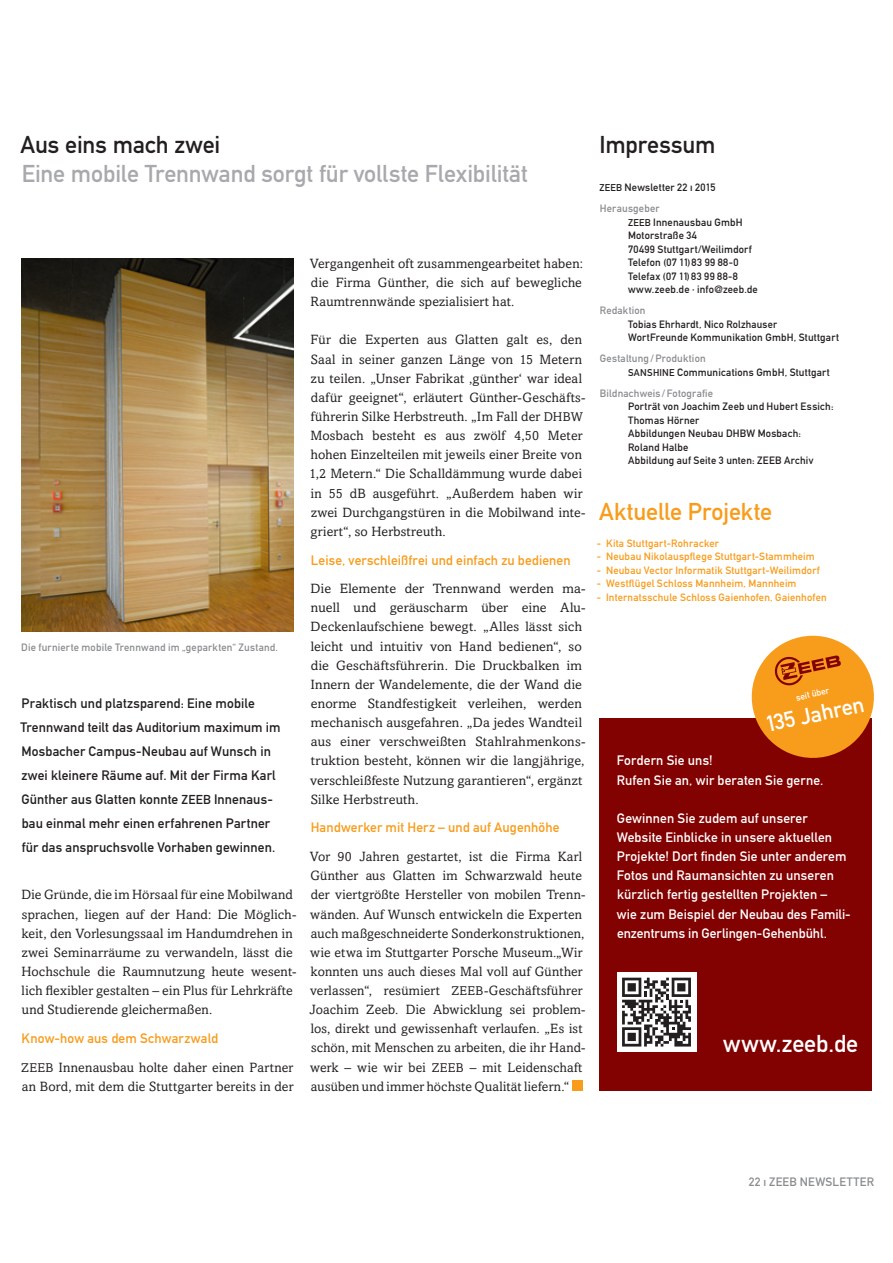
<style>
.page{position:relative;width:893px;height:1263px;background:#fff}
.page>*{position:absolute;margin:0;border:0;box-sizing:border-box;transform-origin:0 0}
.t1{font:24px "DINZEEB";letter-spacing:-.005em;color:#a8a9ad}
.t2{font:24px "DINZEEB";letter-spacing:-.005em;color:#231f20}
.t3{font:24px "DINZEEB";letter-spacing:-.005em;color:#f89c1c}
.t4{font:24px "DINZEEB";color:#fff}
.t5{font:22.2px "DINZEEB";color:#fff}
.t6{font:13.5px/19.2px "Amasis";letter-spacing:.015em;color:#231f20}
.t7{font:13.5px/19.2px "DINZEEB";letter-spacing:.005em;color:#fff}
.t8{font:13.5px/23.9px "DINZEEB";letter-spacing:.01em;color:#231f20}
.t9{font:13.5px "DINZEEB";letter-spacing:.01em;color:#f89c1c}
.t10{font:12px "DINZEEB";letter-spacing:.02em;color:#8a8c8f}
.t11{font:10.5px/13.5px "DINZEEB";letter-spacing:.02em;color:#231f20}
.t12{font:10.5px "DINZEEB";letter-spacing:.02em;color:#f89c1c}
.t13{font:10.5px "DINZEEB";letter-spacing:.02em;color:#8a8c8f}
.t14{font:9.15px "DINZEEB";color:#fff}
.s1{font-size:12.75px}
.s2{font-size:9.75px}
.s3{color:#8a8c8f}
</style>
<div class="page">
<div style="left:600px;top:719px;width:272px;height:372px;background:#820101"></div>
<svg style="left:746px;top:635px;width:128px;height:123px"></svg>
<div style="left:617px;top:972px;width:79px;height:80px;background:#fff"></div>
<svg style="left:622px;top:978px;width:69px;height:68px"></svg>
<img style="left:21px;top:258px;width:272px;height:373px">
<div style="left:572px;top:1080px;width:11px;height:11px;background:#f89c1c"></div>
<h1 class="t2" style="left:21px;top:131px;width:201px">Aus eins mach zwei</h1>
<h1 class="t1" style="left:22px;top:159px;width:507px">Eine mobile Trennwand sorgt für vollste Flexibilität</h1>
<p class="t13" style="left:21px;top:641px;width:258px">Die furnierte mobile Trennwand im „geparkten“ Zustand.</p>
<p class="t8" style="left:20px;top:691px;width:262px">Praktisch und platzsparend: Eine mobile Trennwand teilt das Auditorium maximum im Mosbacher Campus-Neubau auf Wunsch in zwei kleinere Räume auf. Mit der Firma Karl Günther aus Glatten konnte <span class="s1">ZEEB</span> Innenaus&shy;bau einmal mehr einen erfahrenen Partner für das anspruchsvolle Vorhaben gewinnen.</p>
<p class="t6" style="left:21px;top:885px;width:277px">Die Gründe, die im Hörsaal für eine Mobilwand sprachen, liegen auf der Hand: Die Möglich&shy;keit, den Vorlesungssaal im Handumdrehen in zwei Seminarräume zu verwandeln, lässt die Hochschule die Raumnutzung heute wesent&shy;lich flexibler gestalten – ein Plus für Lehrkräfte und Studierende gleichermaßen.</p>
<p class="t9" style="left:22px;top:1030px;width:198px">Know-how aus dem Schwarzwald</p>
<p class="t6" style="left:21px;top:1057px;width:274px"><span class="s1">ZEEB</span> Innenausbau holte daher einen Partner an Bord, mit dem die Stuttgarter bereits in der</p>
<p class="t6" style="left:310px;top:254px;width:275px;text-align:justify">Vergangenheit oft zusammengearbeitet haben: die Firma Günther, die sich auf bewegliche Raumtrennwände spezialisiert hat.</p>
<p class="t6" style="left:309px;top:330px;width:278px">Für die Experten aus Glatten galt es, den Saal in seiner ganzen Länge von 15 Metern zu teilen. „Unser Fabrikat ‚günther‘ war ideal dafür geeignet“, erläutert Günther-Geschäfts&shy;führerin Silke Herbstreuth. „Im Fall der <span class="s1">DHBW </span>Mosbach besteht es aus zwölf 4,50 Meter hohen Einzelteilen mit jeweils einer Breite von 1,2 Metern.“ Die Schalldämmung wurde dabei in 55 dB ausgeführt. „Außerdem haben wir zwei Durchgangstüren in die Mobilwand inte&shy;griert“, so Herbstreuth.</p>
<p class="t9" style="left:311px;top:552px;width:261px">Leise, verschleißfrei und einfach zu bedienen</p>
<p class="t6" style="left:310px;top:579px;width:277px">Die Elemente der Trennwand werden ma&shy;nuell und geräuscharm über eine Alu-Deckenlaufschiene bewegt. „Alles lässt sich leicht und intuitiv von Hand bedienen“, so die Geschäftsführerin. Die Druckbalken im Innern der Wandelemente, die der Wand die enorme Standfestigkeit verleihen, werden mechanisch ausgefahren. „Da jedes Wandteil aus einer verschweißten Stahlrahmenkons&shy;truktion besteht, können wir die langjährige, verschleißfeste Nutzung garantieren“, ergänzt Silke Herbstreuth.</p>
<p class="t9" style="left:311px;top:820px;width:250px">Handwerker mit Herz – und auf Augenhöhe</p>
<p class="t6" style="left:310px;top:847px;width:278px">Vor 90 Jahren gestartet, ist die Firma Karl Günther aus Glatten im Schwarzwald heute der viertgrößte Hersteller von mobilen Trenn&shy;wänden. Auf Wunsch entwickeln die Experten auch maßgeschneiderte Sonderkonstruktionen, wie etwa im Stuttgarter Porsche Museum.„Wir konnten uns auch dieses Mal voll auf Günther verlassen“, resümiert <span class="s1">ZEEB</span>-Geschäftsführer Joachim Zeeb. Die Abwicklung sei problem&shy;los, direkt und gewissenhaft verlaufen. „Es ist schön, mit Menschen zu arbeiten, die ihr Hand&shy;werk – wie wir bei <span class="s1">ZEEB</span> – mit Leidenschaft ausüben und immer höchste Qualität liefern.“</p>
<h1 class="t2" style="left:600px;top:130px;width:117px">Impressum</h1>
<p class="t11" style="left:599px;top:177px;width:118px;line-height:21px"><span class="s2">ZEEB</span> Newsletter 22 ı 2015<br><span class="s3">Herausgeber</span></p>
<p class="t11" style="left:628px;top:215px;width:131px"><span class="s2">ZEEB</span> Innenausbau GmbH<br>Motorstraße 34<br>70499 Stuttgart/Weilimdorf<br>Telefon (07 11) 83 99 88-0<br>Telefax (07 11) 83 99 88-8 www.zeeb.de · info@zeeb.de</p>
<p class="t13" style="left:600px;top:305px;width:47px">Redaktion</p>
<p class="t11" style="left:628px;top:317px;width:212px">Tobias Ehrhardt, Nico Rolzhauser<br>WortFreunde Kommunikation GmbH, Stuttgart</p>
<p class="t11" style="left:628px;top:352px;width:203px;text-indent:-28px"><span class="s3">Gestaltung /Produktion<br></span><span class="s2">SANSHINE</span> Communications GmbH, Stuttgart</p>
<p class="t13" style="left:600px;top:387px;width:115px">Bildnachweis/Fotografie</p>
<p class="t11" style="left:628px;top:400px;width:207px">Porträt von Joachim Zeeb und Hubert Essich:<br>Thomas Hörner<br>Abbildungen Neubau DHBW Mosbach:<br>Roland Halbe<br>Abbildung auf Seite 3 unten: ZEEB Archiv</p>
<h1 class="t3" style="left:599px;top:497px;width:174px">Aktuelle Projekte</h1>
<p class="t12" style="left:597px;top:537px;width:124px">- Kita Stuttgart-Rohracker</p>
<p class="t12" style="left:597px;top:550px;width:220px">- Neubau Nikolauspflege Stuttgart-Stammheim</p>
<p class="t12" style="left:597px;top:564px;width:225px">- Neubau Vector Informatik Stuttgart-Weilimdorf</p>
<p class="t12" style="left:597px;top:578px;width:201px">- Westflügel Schloss Mannheim, Mannheim</p>
<p class="t12" style="left:597px;top:591px;width:232px">- Internatsschule Schloss Gaienhofen, Gaienhofen</p>
<p class="t14" style="left:795px;top:692px;width:35px;rotate:-12deg">seit über</p>
<h2 class="t5" style="left:764px;top:712px;width:101px;rotate:-12deg">135 Jahren</h2>
<p class="t7" style="left:617px;top:751px;width:208px">Fordern Sie uns!<br>Rufen Sie an, wir beraten Sie gerne.</p>
<p class="t7" style="left:617px;top:808px;width:236px">Gewinnen Sie zudem auf unserer Website Einblicke in unsere aktuellen Projekte! Dort finden Sie unter anderem Fotos und Raumansichten zu unseren kürzlich fertig gestellten Projekten –<br>wie zum Beispiel der Neubau des Famili&shy;enzentrums in Gerlingen-Gehenbühl.</p>
<h1 class="t4" style="left:723px;top:1030px;width:137px">www.zeeb.de</h1>
<p class="t10" style="left:749px;top:1175px;width:127px">22 ı ZEEB NEWSLETTER</p>
</div>
